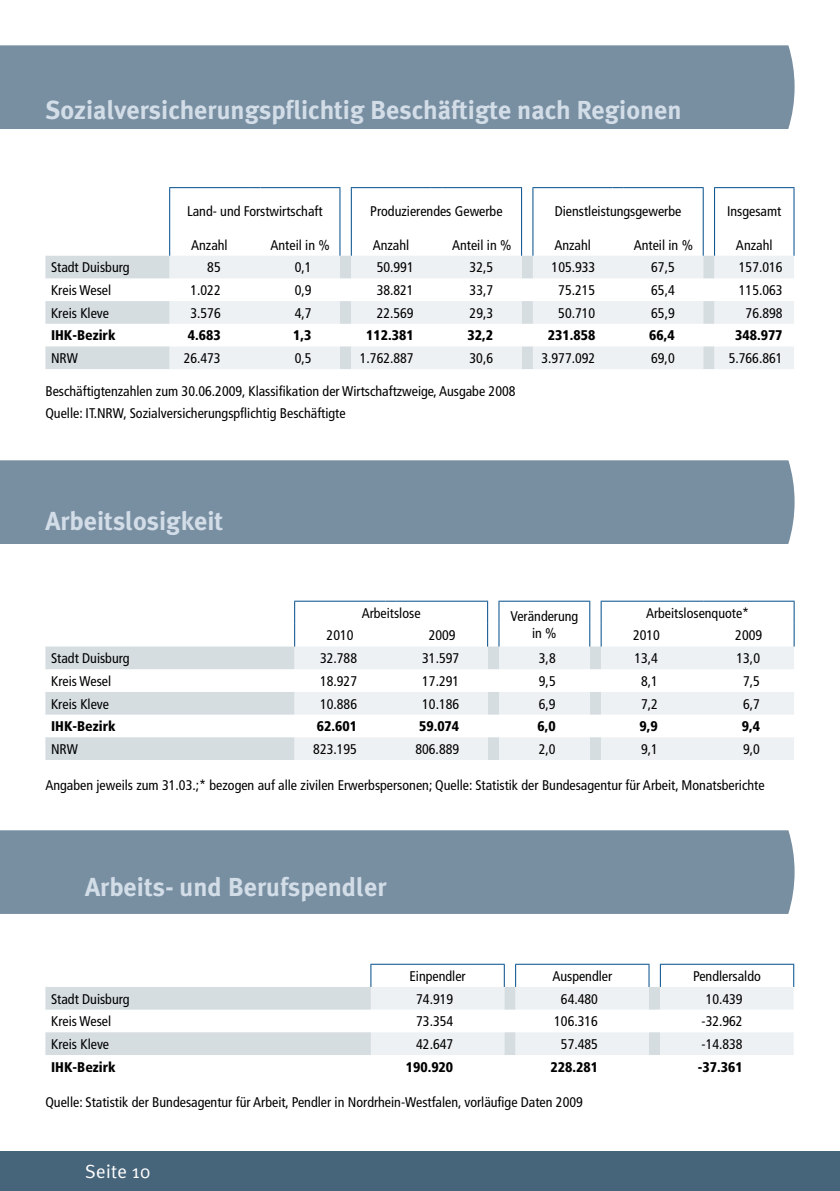
<style>
.page{position:relative;width:840px;height:1191px;background:#fff}
.page>*{position:absolute;margin:0;border:0;box-sizing:border-box;transform-origin:0 0}
.t1{font:700 26px "Meta Plus";color:#d2dde8}
.t2{font:19px "Meta Plus Normal";letter-spacing:.015em;color:#fff}
.t3{font:condensed 14px/16.8px "Frutiger";color:#000;text-align:center}
.t4{font:900 condensed 14px "Frutiger";color:#000}
</style>
<div class="page">
<div style="left:0;top:1151px;width:839px;height:40px;background:#46647a"></div>
<div style="left:0;top:830px;width:794px;height:84px;background:#788ea1"></div>
<svg style="left:45px;top:256px;width:125px;height:113px;fill:#d6dde1"></svg>
<svg style="left:170px;top:256px;width:623px;height:113px;fill:#eef1f3"></svg>
<hr style="left:169px;top:187px;width:80px;height:1px;background:#004c89">
<hr style="left:169px;top:188px;width:1px;height:45px;background:#004c89">
<hr style="left:260px;top:187px;width:80px;height:1px;background:#004c89">
<hr style="left:339px;top:188px;width:1px;height:45px;background:#004c89">
<svg style="left:169px;top:233px;width:1px;height:23px"></svg>
<svg style="left:339px;top:233px;width:1px;height:23px"></svg>
<hr style="left:350px;top:187px;width:80px;height:1px;background:#004c89">
<hr style="left:350px;top:188px;width:1px;height:45px;background:#004c89">
<svg style="left:430px;top:187px;width:12px;height:1px"></svg>
<hr style="left:442px;top:187px;width:80px;height:1px;background:#004c89">
<hr style="left:521px;top:188px;width:1px;height:45px;background:#004c89">
<svg style="left:350px;top:233px;width:1px;height:23px"></svg>
<svg style="left:521px;top:233px;width:1px;height:23px"></svg>
<hr style="left:532px;top:187px;width:80px;height:1px;background:#004c89">
<hr style="left:532px;top:188px;width:1px;height:45px;background:#004c89">
<hr style="left:623px;top:187px;width:80px;height:1px;background:#004c89">
<hr style="left:702px;top:188px;width:1px;height:45px;background:#004c89">
<svg style="left:532px;top:233px;width:1px;height:23px"></svg>
<svg style="left:702px;top:233px;width:1px;height:23px"></svg>
<hr style="left:713px;top:187px;width:81px;height:1px;background:#004c89">
<hr style="left:713px;top:188px;width:1px;height:45px;background:#004c89">
<hr style="left:793px;top:188px;width:1px;height:45px;background:#004c89">
<svg style="left:793px;top:233px;width:1px;height:23px"></svg>
<svg style="left:45px;top:646px;width:249px;height:114px;fill:#d6dde1"></svg>
<svg style="left:294px;top:646px;width:499px;height:114px;fill:#eef1f3"></svg>
<hr style="left:294px;top:600px;width:91px;height:1px;background:#004c89">
<hr style="left:396px;top:600px;width:92px;height:1px;background:#004c89">
<svg style="left:294px;top:601px;width:1px;height:45px"></svg>
<svg style="left:487px;top:601px;width:1px;height:45px"></svg>
<hr style="left:498px;top:600px;width:92px;height:1px;background:#004c89">
<svg style="left:498px;top:601px;width:1px;height:45px"></svg>
<svg style="left:589px;top:601px;width:1px;height:45px"></svg>
<hr style="left:600px;top:600px;width:91px;height:1px;background:#004c89">
<svg style="left:691px;top:600px;width:12px;height:1px"></svg>
<hr style="left:703px;top:600px;width:91px;height:1px;background:#004c89">
<svg style="left:600px;top:601px;width:1px;height:45px"></svg>
<svg style="left:793px;top:601px;width:1px;height:45px"></svg>
<div style="left:0;top:45px;width:794px;height:84px;background:#788ea1"></div>
<div style="left:0;top:460px;width:794px;height:84px;background:#788ea1"></div>
<svg style="left:45px;top:987px;width:325px;height:68px;fill:#d6dde1"></svg>
<hr style="left:370px;top:963px;width:134px;height:1px;background:#004c89">
<hr style="left:515px;top:963px;width:134px;height:1px;background:#004c89">
<hr style="left:659px;top:963px;width:134px;height:1px;background:#004c89">
<svg style="left:370px;top:964px;width:423px;height:91px"></svg>
<h1 class="t1" style="left:45px;top:95px;width:637px">Sozialversicherungspflichtig Beschäftigte nach Regionen</h1>
<p class="t3" style="left:187px;top:202px;width:137px">Land- und Forstwirtschaft</p>
<p class="t3" style="left:370px;top:202px;width:134px">Produzierendes Gewerbe</p>
<p class="t3" style="left:554px;top:202px;width:128px">Dienstleistungsgewerbe</p>
<p class="t3" style="left:726px;top:202px;width:56px">Insgesamt</p>
<p class="t3" style="left:191px;top:236px;width:38px">Anzahl</p>
<p class="t3" style="left:270px;top:236px;width:61px">Anteil in %</p>
<p class="t3" style="left:372px;top:236px;width:38px">Anzahl</p>
<p class="t3" style="left:452px;top:236px;width:61px">Anteil in %</p>
<p class="t3" style="left:554px;top:236px;width:38px">Anzahl</p>
<p class="t3" style="left:633px;top:236px;width:61px">Anteil in %</p>
<p class="t3" style="left:735px;top:236px;width:38px">Anzahl</p>
<p class="t3" style="left:51px;top:259px;width:80px">Stadt Duisburg</p>
<p class="t3" style="left:207px;top:259px;width:15px">85</p>
<p class="t3" style="left:294px;top:259px;width:18px">0,1</p>
<p class="t3" style="left:376px;top:259px;width:38px">50.991</p>
<p class="t3" style="left:469px;top:259px;width:25px">32,5</p>
<p class="t3" style="left:551px;top:259px;width:45px">105.933</p>
<p class="t3" style="left:651px;top:259px;width:25px">67,5</p>
<p class="t3" style="left:738px;top:259px;width:45px">157.016</p>
<p class="t3" style="left:51px;top:282px;width:62px">Kreis Wesel</p>
<p class="t3" style="left:190px;top:282px;width:32px">1.022</p>
<p class="t3" style="left:294px;top:282px;width:18px">0,9</p>
<p class="t3" style="left:376px;top:282px;width:38px">38.821</p>
<p class="t3" style="left:469px;top:282px;width:25px">33,7</p>
<p class="t3" style="left:558px;top:282px;width:38px">75.215</p>
<p class="t3" style="left:651px;top:282px;width:25px">65,4</p>
<p class="t3" style="left:738px;top:282px;width:45px">115.063</p>
<p class="t3" style="left:51px;top:304px;width:60px">Kreis Kleve</p>
<p class="t3" style="left:190px;top:304px;width:32px">3.576</p>
<p class="t3" style="left:294px;top:304px;width:18px">4,7</p>
<p class="t3" style="left:376px;top:304px;width:38px">22.569</p>
<p class="t3" style="left:469px;top:304px;width:25px">29,3</p>
<p class="t3" style="left:558px;top:304px;width:38px">50.710</p>
<p class="t3" style="left:650px;top:304px;width:25px">65,9</p>
<p class="t3" style="left:745px;top:304px;width:38px">76.898</p>
<p class="t4" style="left:51px;top:327px;width:66px">IHK-Bezirk</p>
<p class="t4" style="left:188px;top:327px;width:34px">4.683</p>
<p class="t4" style="left:293px;top:327px;width:20px">1,3</p>
<p class="t4" style="left:366px;top:327px;width:49px">112.381</p>
<p class="t4" style="left:467px;top:327px;width:27px">32,2</p>
<p class="t4" style="left:547px;top:327px;width:49px">231.858</p>
<p class="t4" style="left:649px;top:327px;width:27px">66,4</p>
<p class="t4" style="left:734px;top:327px;width:49px">348.977</p>
<p class="t3" style="left:51px;top:350px;width:28px">NRW</p>
<p class="t3" style="left:183px;top:350px;width:38px">26.473</p>
<p class="t3" style="left:294px;top:350px;width:18px">0,5</p>
<p class="t3" style="left:359px;top:350px;width:55px">1.762.887</p>
<p class="t3" style="left:469px;top:350px;width:25px">30,6</p>
<p class="t3" style="left:541px;top:350px;width:55px">3.977.092</p>
<p class="t3" style="left:650px;top:350px;width:25px">69,0</p>
<p class="t3" style="left:728px;top:350px;width:55px">5.766.861</p>
<p class="t3" style="left:45px;top:380px;width:471px;line-height:22px;text-align:left">Beschäftigtenzahlen zum 30.06.2009, Klassifikation der Wirtschaftzweige, Ausgabe 2008<br>Quelle: IT.NRW, Sozialversicherungspflichtig Beschäftigte</p>
<h1 class="t1" style="left:45px;top:506px;width:179px">Arbeitslosigkeit</h1>
<p class="t3" style="left:361px;top:604px;width:60px">Arbeitslose</p>
<p class="t3" style="left:510px;top:607px;width:69px">Veränderung in %</p>
<p class="t3" style="left:645px;top:604px;width:105px">Arbeitslosenquote*</p>
<p class="t3" style="left:326px;top:627px;width:28px">2010</p>
<p class="t3" style="left:428px;top:627px;width:28px">2009</p>
<p class="t3" style="left:632px;top:627px;width:28px">2010</p>
<p class="t3" style="left:734px;top:627px;width:28px">2009</p>
<p class="t3" style="left:51px;top:650px;width:80px">Stadt Duisburg</p>
<p class="t3" style="left:320px;top:650px;width:38px">32.788</p>
<p class="t3" style="left:422px;top:650px;width:38px">31.597</p>
<p class="t3" style="left:538px;top:650px;width:18px">3,8</p>
<p class="t3" style="left:634px;top:650px;width:25px">13,4</p>
<p class="t3" style="left:736px;top:650px;width:25px">13,0</p>
<p class="t3" style="left:51px;top:672px;width:62px">Kreis Wesel</p>
<p class="t3" style="left:320px;top:672px;width:38px">18.927</p>
<p class="t3" style="left:422px;top:672px;width:38px">17.291</p>
<p class="t3" style="left:538px;top:672px;width:18px">9,5</p>
<p class="t3" style="left:640px;top:672px;width:18px">8,1</p>
<p class="t3" style="left:742px;top:672px;width:18px">7,5</p>
<p class="t3" style="left:51px;top:695px;width:60px">Kreis Kleve</p>
<p class="t3" style="left:320px;top:695px;width:38px">10.886</p>
<p class="t3" style="left:422px;top:695px;width:38px">10.186</p>
<p class="t3" style="left:538px;top:695px;width:18px">6,9</p>
<p class="t3" style="left:640px;top:695px;width:18px">7,2</p>
<p class="t3" style="left:742px;top:695px;width:18px">6,7</p>
<p class="t4" style="left:51px;top:718px;width:66px">IHK-Bezirk</p>
<p class="t4" style="left:317px;top:718px;width:42px">62.601</p>
<p class="t4" style="left:419px;top:718px;width:42px">59.074</p>
<p class="t4" style="left:537px;top:718px;width:20px">6,0</p>
<p class="t4" style="left:639px;top:718px;width:20px">9,9</p>
<p class="t4" style="left:741px;top:718px;width:20px">9,4</p>
<p class="t3" style="left:51px;top:740px;width:28px">NRW</p>
<p class="t3" style="left:313px;top:740px;width:45px">823.195</p>
<p class="t3" style="left:415px;top:740px;width:45px">806.889</p>
<p class="t3" style="left:538px;top:740px;width:18px">2,0</p>
<p class="t3" style="left:640px;top:740px;width:18px">9,1</p>
<p class="t3" style="left:742px;top:740px;width:18px">9,0</p>
<p class="t3" style="left:45px;top:776px;width:720px">Angaben jeweils zum 31.03.;* bezogen auf alle zivilen Erwerbspersonen; Quelle: Statistik der Bundesagentur für Arbeit, Monatsberichte</p>
<h1 class="t1" style="left:85px;top:871px;width:303px">Arbeits- und Berufspendler</h1>
<p class="t3" style="left:409px;top:967px;width:58px">Einpendler</p>
<p class="t3" style="left:552px;top:967px;width:61px">Auspendler</p>
<p class="t3" style="left:692px;top:967px;width:69px">Pendlersaldo</p>
<p class="t3" style="left:51px;top:990px;width:80px">Stadt Duisburg</p>
<p class="t3" style="left:416px;top:990px;width:38px">74.919</p>
<p class="t3" style="left:560px;top:990px;width:38px">64.480</p>
<p class="t3" style="left:705px;top:990px;width:38px">10.439</p>
<p class="t3" style="left:51px;top:1013px;width:62px">Kreis Wesel</p>
<p class="t3" style="left:416px;top:1013px;width:38px">73.354</p>
<p class="t3" style="left:554px;top:1013px;width:45px">106.316</p>
<p class="t3" style="left:701px;top:1013px;width:43px">-32.962</p>
<p class="t3" style="left:51px;top:1035px;width:60px">Kreis Kleve</p>
<p class="t3" style="left:416px;top:1035px;width:38px">42.647</p>
<p class="t3" style="left:560px;top:1035px;width:38px">57.485</p>
<p class="t3" style="left:701px;top:1035px;width:43px">-14.838</p>
<p class="t4" style="left:51px;top:1058px;width:66px">IHK-Bezirk</p>
<p class="t4" style="left:405px;top:1058px;width:49px">190.920</p>
<p class="t4" style="left:550px;top:1058px;width:49px">228.281</p>
<p class="t4" style="left:697px;top:1058px;width:46px">-37.361</p>
<p class="t3" style="left:45px;top:1093px;width:538px">Quelle: Statistik der Bundesagentur für Arbeit, Pendler in Nordrhein-Westfalen, vorläufige Daten 2009</p>
<h2 class="t2" style="left:85px;top:1160px;width:67px">Seite 10</h2>
</div>
